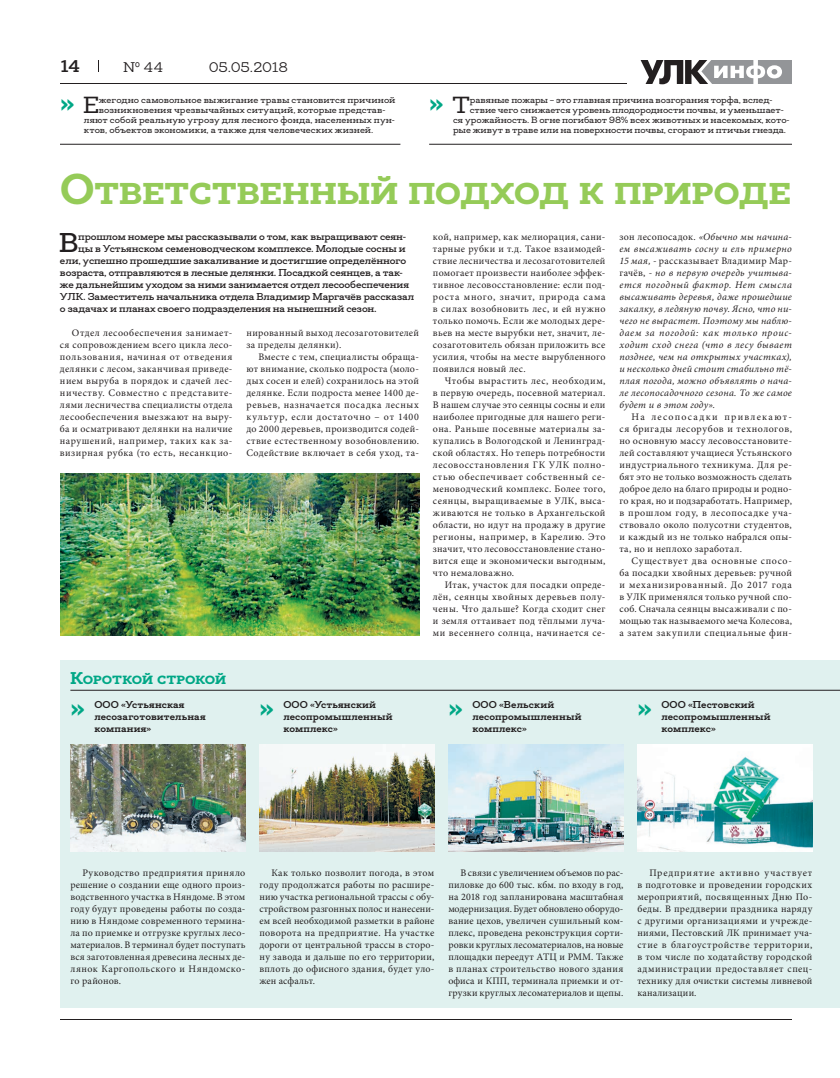
<style>
.page{position:relative;width:840px;height:1078px;background:#fff}
.page>*{position:absolute;margin:0;border:0;box-sizing:border-box;transform-origin:0 0}
.Заголовок_H1{font:800 43px "Deposit Pro";letter-spacing:-.005em;color:#95cb58}
.t1{font:800 30px "Deposit Pro";color:#00a786}
.Вводка_10_12{font:600 27.1px "Deposit Pro";color:#231f20}
.Короткой_строкой{font:800 17px "Deposit Pro";letter-spacing:-.01em;color:#00a786}
.PN{font:700 17px "Deposit Pro";color:#231f20}
.PN1{font:14px "Deposit Pro";letter-spacing:-.015em;color:#231f20}
.Текст_10_12_3{font:10px/12px "Minion Pro";letter-spacing:.03em;color:#231f20;text-align:justify}
.Текст_10_12_3-2{font:italic 10px/12px "Minion Pro";letter-spacing:.025em;color:#231f20;text-align:justify}
.Вводка_10_12-2{font:600 10px "Deposit Pro";letter-spacing:-.01em;color:#231f20}
.t2{font:700 10px/12px "Deposit Pro";letter-spacing:.01em;color:#231f20}
.t3{font:500 9px "Deposit Pro";color:#231f20}
.s1{font-weight:500;font-size:23.3px;color:#231f20}
.s2{font-style:normal}
</style>
<div class="page">
<hr style="left:60px;top:1019px;width:732px;height:1px;background:#231f20">
<hr style="left:60px;top:83px;width:567px;height:1px;background:#231f20">
<svg style="left:98px;top:60px;width:1px;height:12px"></svg>
<svg style="left:641px;top:60px;width:151px;height:24px"></svg>
<div style="left:60px;top:660px;width:780px;height:348px;background:#e0f1ef"></div>
<hr style="left:60px;top:144px;width:340px;height:1px;background:#231f20">
<hr style="left:429px;top:144px;width:363px;height:1px;background:#231f20">
<hr style="left:70px;top:690px;width:770px;height:1px;background:#231f20">
<img style="left:70px;top:744px;width:175px;height:108px">
<img style="left:259px;top:744px;width:175px;height:108px">
<img style="left:448px;top:744px;width:175px;height:108px">
<img style="left:637px;top:744px;width:175px;height:108px">
<img style="left:60px;top:473px;width:360px;height:163px">
<p class="PN" style="left:60px;top:56px;width:21px">14</p>
<p class="PN1" style="left:123px;top:59px;width:42px">№ 44</p>
<p class="PN1" style="left:209px;top:59px;width:81px">05.05.2018</p>
<p class="t1" style="left:60px;top:84px;width:41px">» <span class="s1">Е</span></p>
<p class="t3" style="left:99px;top:94px;width:298px">жегодно самовольное выжигание травы становится причиной</p>
<p class="t3" style="left:99px;top:104px;width:288px">возникновения чрезвычайных ситуаций, которые представ-</p>
<p class="t3" style="left:84px;top:114px;width:312px">ляют собой реальную угрозу для лесного фонда, населенных пун-</p>
<p class="t3" style="left:84px;top:124px;width:291px">ктов, объектов экономики, а также для человеческих жизней.</p>
<p class="t1" style="left:429px;top:84px;width:43px">» <span class="s1">Т</span></p>
<p class="t3" style="left:470px;top:94px;width:304px">равяные пожары – это главная причина возгорания торфа, вслед-</p>
<p class="t3" style="left:470px;top:104px;width:315px">ствие чего снижается уровень плодородности почвы, и уменьшает-</p>
<p class="t3" style="left:453px;top:114px;width:338px">ся урожайность. В огне погибают 98% всех животных и насекомых, кото-</p>
<p class="t3" style="left:453px;top:124px;width:335px">рые живут в траве или на поверхности почвы, сгорают и птичьи гнезда.</p>
<p class="Заголовок_H1" style="left:60px;top:163px;width:732px">Ответственный подход к природе</p>
<p class="Вводка_10_12" style="left:59px;top:227px;width:21px">В</p>
<p class="Вводка_10_12-2" style="left:78px;top:231px;width:330px">прошлом номере мы рассказывали о том, как выращивают сеян-</p>
<p class="Текст_10_12_3-2" style="left:619px;top:231px;width:174px"><span class="s2">зон лесопосадок.</span> «Обычно мы начина&shy;ем высаживать сосну и ель примерно 15 мая, <span class="s2">- рассказывает Владимир Мар&shy;гачёв,</span> - но в первую очередь учитыва&shy;ется погодный фактор. Нет смысла высаживать деревья, даже прошедшие закалку, в ледяную почву. Ясно, что ни&shy;чего не вырастет. Поэтому мы наблю&shy;даем за погодой: как только проис&shy;ходит сход снега (что в лесу бывает позднее, чем на открытых участках), и несколько дней стоит стабильно тё&shy;плая погода, можно объявлять о нача&shy;ле лесопосадочного сезона. То же самое будет и в этом году».</p>
<p class="Текст_10_12_3" style="left:619px;top:411px;width:174px;text-indent:12px">На лесопосадки привлекают&shy;ся бригады лесорубов и технологов, но основную массу лесовосстановите&shy;лей составляют учащиеся Устьянского индустриального техникума. Для ре&shy;бят это не только возможность сделать доброе дело на благо природы и родно&shy;го края, но и подзаработать. Например, в прошлом году, в лесопосадке уча&shy;ствовало около полусотни студентов, и каждый из не только набрался опы&shy;та, но и неплохо заработал.</p>
<p class="Текст_10_12_3" style="left:620px;top:555px;width:174px;text-indent:12px">Существует два основные спосо&shy;ба посадки хвойных деревьев: ручной и механизированный. До 2017 года в УЛК применялся только ручной спо&shy;соб. Сначала сеянцы высаживали с по&shy;мощью так называемого меча Колесова, а затем закупили специальные фин-</p>
<p class="Текст_10_12_3" style="left:433px;top:231px;width:174px">кой, например, как мелиорация, сани&shy;тарные рубки и т.д. Такое взаимодей&shy;ствие лесничества и лесозаготовителей помогает произвести наиболее эффек&shy;тивное лесовосстановление: если под&shy;роста много, значит, природа сама в силах возобновить лес, и ей нужно только помочь. Если же молодых дере&shy;вьев на месте вырубки нет, значит, ле&shy;созаготовитель обязан приложить все усилия, чтобы на месте вырубленного появился новый лес.</p>
<p class="Текст_10_12_3" style="left:433px;top:375px;width:174px;text-indent:12px">Чтобы вырастить лес, необходим, в первую очередь, посевной материал.<br>В нашем случае это сеянцы сосны и ели наиболее пригодные для нашего реги&shy;она. Раньше посевные материалы за&shy;купались в Вологодской и Ленинград&shy;ской областях. Но теперь потребности лесовосстановления ГК УЛК полно&shy;стью обеспечивает собственный се&shy;меноводческий комплекс. Более того, сеянцы, выращиваемые в УЛК, выса&shy;живаются не только в Архангельской области, но идут на продажу в другие регионы, например, в Карелию. Это значит, что лесовосстановление стано&shy;вится еще и экономически выгодным, что немаловажно.</p>
<p class="Текст_10_12_3" style="left:433px;top:579px;width:174px;text-indent:12px">Итак, участок для посадки опреде&shy;лён, сеянцы хвойных деревьев полу&shy;чены. Что дальше? Когда сходит снег и земля оттаивает под тёплыми луча&shy;ми весеннего солнца, начинается се-</p>
<p class="Вводка_10_12-2" style="left:78px;top:243px;width:329px">цы в Устьянском семеноводческом комплексе. Молодые сосны и</p>
<p class="Вводка_10_12-2" style="left:60px;top:255px;width:348px">ели, успешно прошедшие закаливание и достигшие определённого</p>
<p class="Вводка_10_12-2" style="left:60px;top:267px;width:344px">возраста, отправляются в лесные делянки. Посадкой сеянцев, а так-</p>
<p class="Вводка_10_12-2" style="left:60px;top:279px;width:351px">же дальнейшим уходом за ними занимается отдел лесообеспечения</p>
<p class="Вводка_10_12-2" style="left:60px;top:291px;width:356px">УЛК. Заместитель начальника отдела Владимир Маргачёв рассказал</p>
<p class="Вводка_10_12-2" style="left:60px;top:303px;width:318px">о задачах и планах своего подразделения на нынешний сезон.</p>
<p class="Текст_10_12_3" style="left:60px;top:327px;width:174px;text-indent:12px">Отдел лесообеспечения занимает&shy;ся сопровождением всего цикла лесо&shy;пользования, начиная от отведения делянки с лесом, заканчивая приведе&shy;нием выруба в порядок и сдачей лес&shy;ничеству. Совместно с представите&shy;лями лесничества специалисты отдела лесообеспечения выезжают на выру&shy;ба и осматривают делянки на наличие нарушений, например, таких как за&shy;визирная рубка (то есть, несанкцио-</p>
<p class="Текст_10_12_3" style="left:246px;top:327px;width:174px">нированный выход лесозаготовителей за пределы делянки).</p>
<p class="Текст_10_12_3" style="left:246px;top:351px;width:174px;text-indent:12px">Вместе с тем, специалисты обраща&shy;ют внимание, сколько подроста (моло&shy;дых сосен и елей) сохранилось на этой делянке. Если подроста менее 1400 де&shy;ревьев, назначается посадка лесных культур, если достаточно – от 1400 до 2000 деревьев, производится содей&shy;ствие естественному возобновлению.<br>Содействие включает в себя уход, та-</p>
<p class="Короткой_строкой" style="left:70px;top:668px;width:157px">Короткой строкой</p>
<p class="t1" style="left:70px;top:689px;width:16px">»</p>
<p class="t2" style="left:94px;top:699px;width:113px">ООО «Устьянская лесозаготовительная компания»</p>
<p class="t1" style="left:259px;top:689px;width:16px">»</p>
<p class="t2" style="left:283px;top:699px;width:111px">ООО «Устьянский лесопромышленный комплекс»</p>
<p class="t1" style="left:448px;top:689px;width:16px">»</p>
<p class="t2" style="left:472px;top:699px;width:111px">ООО «Вельский лесопромышленный комплекс»</p>
<p class="t1" style="left:637px;top:689px;width:16px">»</p>
<p class="t2" style="left:661px;top:699px;width:111px">ООО «Пестовский лесопромышленный комплекс»</p>
<p class="Текст_10_12_3" style="left:70px;top:867px;width:176px;text-indent:12px">Руководство предприятия приняло решение о создании еще одного произ&shy;водственного участка в Няндоме. В этом году будут проведены работы по созда&shy;нию в Няндоме современного термина&shy;ла по приемке и отгрузке круглых лесо&shy;материалов. В терминал будет поступать вся заготовленная древесина лесных де&shy;лянок Каргопольского и Няндомско&shy;го районов.</p>
<p class="Текст_10_12_3" style="left:259px;top:867px;width:176px;text-indent:12px">Как только позволит погода, в этом году продолжатся работы по расшире&shy;нию участка региональной трассы с обу&shy;стройством разгонных полос и нанесени&shy;ем всей необходимой разметки в районе поворота на предприятие. На участке дороги от центральной трассы в сторо&shy;ну завода и дальше по его территории, вплоть до офисного здания, будет уло&shy;жен асфальт.</p>
<p class="Текст_10_12_3" style="left:448px;top:867px;width:177px;text-indent:12px">В связи с увеличением объемов по рас&shy;пиловке до 600 тыс. кбм. по входу в год, на 2018 год запланирована масштабная модернизация. Будет обновлено оборудо&shy;вание цехов, увеличен сушильный ком&shy;плекс, проведена реконструкция сорти&shy;ровки круглых лесоматериалов, на новые площадки переедут АТЦ и РММ. Также в планах строительство нового здания офиса и КПП, терминала приемки и от&shy;грузки круглых лесоматериалов и щепы.</p>
<p class="Текст_10_12_3" style="left:637px;top:867px;width:176px;text-indent:12px">Предприятие активно участвует в подготовке и проведении городских мероприятий, посвященных Дню По&shy;беды. В преддверии праздника наряду с другими организациями и учрежде&shy;ниями, Пестовский ЛК принимает уча&shy;стие в благоустройстве территории, в том числе по ходатайству городской администрации предоставляет спец&shy;технику для очистки системы ливневой канализации.</p>
</div>
